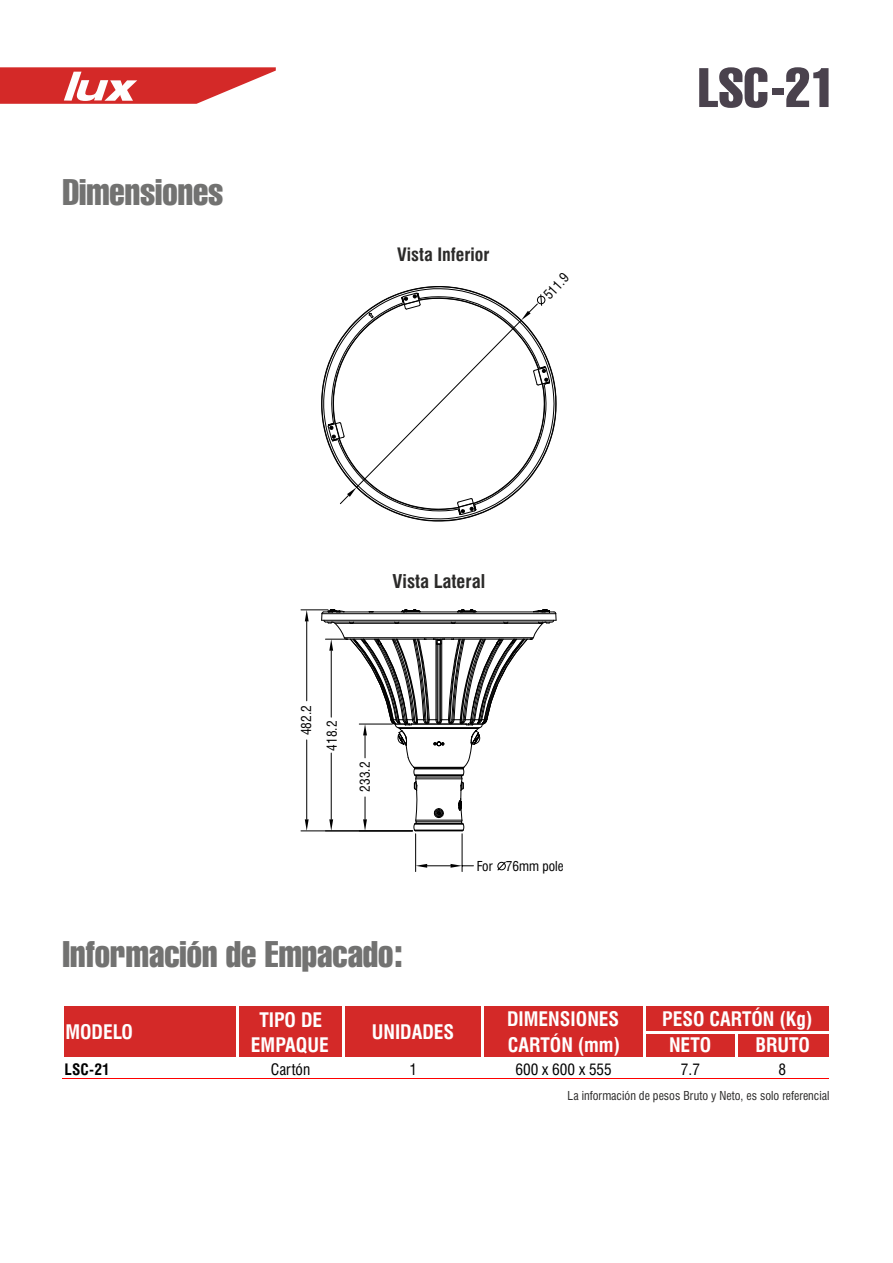
<style>
.page{position:relative;width:893px;height:1263px;background:#fff}
.page>*{position:absolute;margin:0;border:0;box-sizing:border-box;transform-origin:0 0}
.t1{font:extra-condensed 54px "Swiss 911 BT";color:#4a424d}
.t2{font:extra-condensed 36px "Swiss 911 BT";color:#727271}
.t3{font:700 condensed 19.5px/25.8px "Swiss 721 BT";color:#fff}
.t4{font:700 condensed 18.6px "Swiss 721 BT";color:#2b2a29}
.t5{font:700 condensed 18px "Swiss 721 BT";color:#2b2a29}
.t6{font:condensed 15.3px "Swiss 721 BT";color:#000}
.t7{font:700 condensed 15.3px "Swiss 721 BT";color:#000}
.t8{font:condensed 13.35px/25.3px "Swiss 721 BT";color:#000}
.t9{font:condensed 12px "Swiss 721 BT";color:#2b2a29}
</style>
<div class="page">
<svg style="left:0;top:67px;width:276px;height:37px"></svg>
<div style="left:63px;top:1006px;width:766px;height:53px;background:#d42928"></div>
<hr style="left:236px;top:1006px;width:2px;height:53px;background:#fff">
<hr style="left:342px;top:1006px;width:2px;height:53px;background:#fff">
<hr style="left:481px;top:1006px;width:2px;height:53px;background:#fff">
<hr style="left:643px;top:1006px;width:2px;height:53px;background:#fff">
<hr style="left:735px;top:1033px;width:2px;height:26px;background:#fff">
<hr style="left:645px;top:1031px;width:184px;height:2px;background:#fff">
<hr style="left:63px;top:1057px;width:766px;height:2px;background:#fff">
<hr style="left:62px;top:1078px;width:767px;height:1px;background:#f00">
<hr style="left:415px;top:834px;width:1px;height:37px;background:#000">
<hr style="left:462px;top:834px;width:1px;height:37px;background:#000">
<svg style="left:416px;top:864px;width:57px;height:4px"></svg>
<svg style="left:497px;top:861px;width:9px;height:10px"></svg>
<svg style="left:301px;top:609px;width:256px;height:223px"></svg>
<svg style="left:321px;top:286px;width:236px;height:236px"></svg>
<svg style="left:323px;top:288px;width:232px;height:232px"></svg>
<svg style="left:327px;top:292px;width:224px;height:224px"></svg>
<h2 class="t2" style="left:62px;top:179px;width:162px">Dimensiones</h2>
<p class="t5" style="left:397px;top:247px;width:94px">Vista Inferior</p>
<p class="t8" style="left:538px;top:289px;width:31px;rotate:-47deg">511.9</p>
<h1 class="t1" style="left:698px;top:68px;width:139px">LSC-21</h1>
<p class="t4" style="left:392px;top:574px;width:94px">Vista Lateral</p>
<p class="t8" style="left:295px;top:751px;width:47px;text-indent:15px;rotate:-90deg">482.2<br>418.2</p>
<p class="t8" style="left:354px;top:792px;width:31px;rotate:-90deg">233.2</p>
<p class="t8" style="left:477px;top:855px;width:88px">For 76mm pole</p>
<h2 class="t2" style="left:63px;top:941px;width:342px">Información de Empacado:</h2>
<p class="t3" style="left:65px;top:1021px;width:69px">MODELO</p>
<p class="t3" style="left:251px;top:1009px;width:79px;line-height:25px;text-align:center">TIPO DE<br>EMPAQUE</p>
<p class="t3" style="left:372px;top:1021px;width:84px">UNIDADES</p>
<p class="t3" style="left:507px;top:1008px;width:114px">DIMENSIONES<br>CARTÓN (mm)</p>
<p class="t3" style="left:662px;top:1008px;width:152px">PESO CARTÓN (Kg)</p>
<p class="t3" style="left:669px;top:1034px;width:44px">NETO</p>
<p class="t3" style="left:755px;top:1034px;width:56px">BRUTO</p>
<p class="t7" style="left:65px;top:1063px;width:47px">LSC-21</p>
<p class="t6" style="left:271px;top:1063px;width:41px">Cartón</p>
<p class="t6" style="left:409px;top:1063px;width:9px">1</p>
<p class="t6" style="left:515px;top:1063px;width:98px">600 x 600 x 555</p>
<p class="t6" style="left:681px;top:1063px;width:21px">7.7</p>
<p class="t6" style="left:779px;top:1063px;width:9px">8</p>
<p class="t9" style="left:568px;top:1091px;width:263px">La información de pesos Bruto y Neto, es solo referencial</p>
</div>
